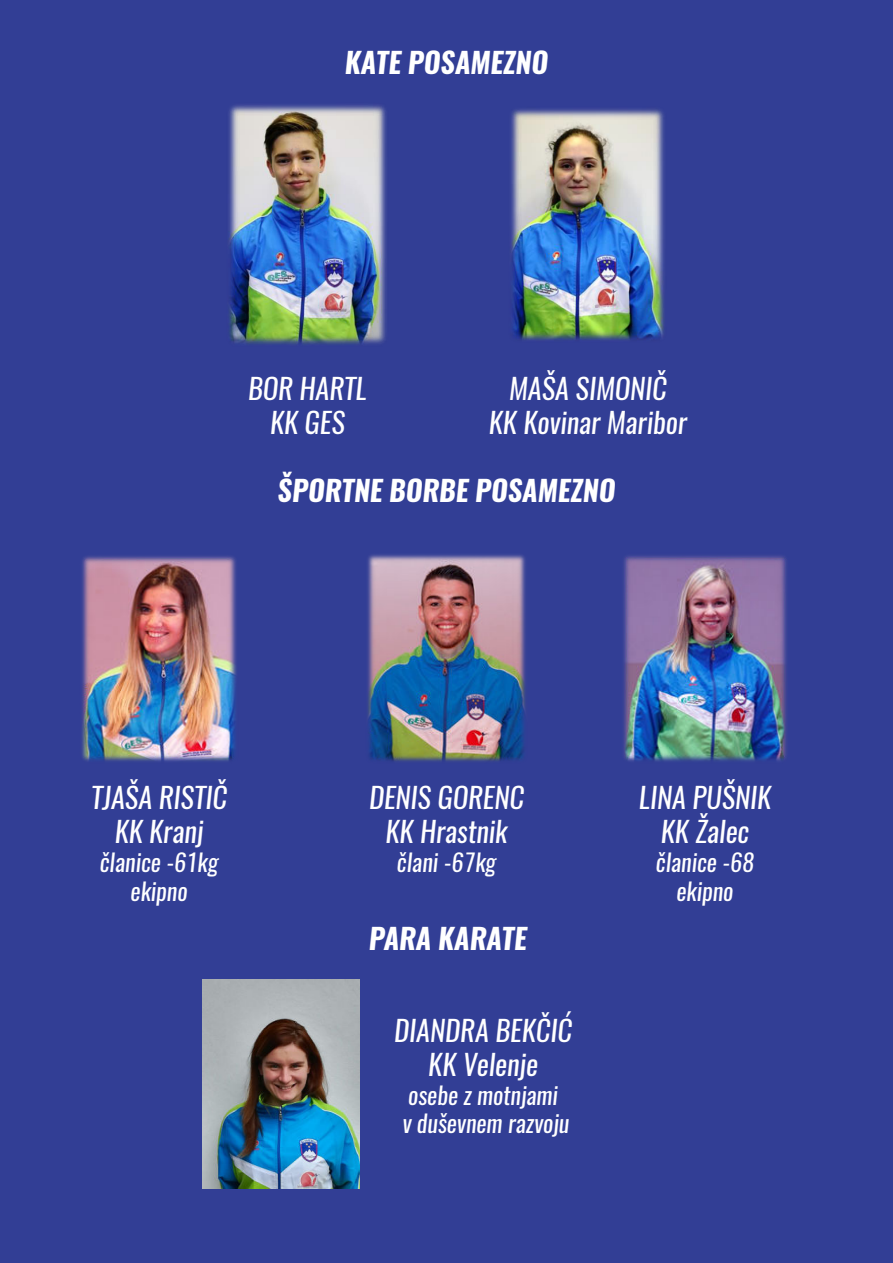
<style>
.page{position:relative;width:893px;height:1263px;background:#323e95}
.page>*{position:absolute;margin:0;border:0;box-sizing:border-box;transform-origin:0 0}
.t1{font:italic 28.5px/34.2px "Oswald";color:#fff;text-align:center}
.t2{font:italic 700 28.5px "Oswald";color:#fff}
.t3{font:italic 24px/28.8px "Oswald";color:#fff;text-align:center}
</style>
<div class="page">
<img style="left:229px;top:105px;width:157px;height:239px">
<img style="left:511px;top:109px;width:153px;height:231px">
<img style="left:82px;top:556px;width:154px;height:205px">
<img style="left:623px;top:555px;width:164px;height:206px">
<img style="left:367px;top:554px;width:159px;height:207px">
<img style="left:203px;top:980px;width:157px;height:208px">
<p class="t2" style="left:345px;top:51px;width:205px">KATE POSAMEZNO</p>
<p class="t1" style="left:248px;top:374px;width:120px">BOR HARTL<br>KK GES</p>
<p class="t1" style="left:489px;top:371px;width:200px">MAŠA SIMONIČ<br>KK Kovinar Maribor</p>
<p class="t2" style="left:278px;top:478px;width:339px">ŠPORTNE BORBE POSAMEZNO</p>
<p class="t1" style="left:91px;top:780px;width:137px">TJAŠA RISTIČ<br>KK Kranj</p>
<p class="t3" style="left:100px;top:848px;width:120px">članice -61kg ekipno</p>
<p class="t1" style="left:369px;top:783px;width:156px">DENIS GORENC<br>KK Hrastnik</p>
<p class="t3" style="left:397px;top:848px;width:101px">člani -67kg</p>
<p class="t2" style="left:369px;top:926px;width:159px">PARA KARATE</p>
<p class="t1" style="left:394px;top:1013px;width:179px">DIANDRA BEKČIĆ<br>KK Velenje</p>
<p class="t3" style="left:402px;top:1083px;width:169px;text-align:left">osebe z motnjami<br>v duševnem razvoju</p>
<p class="t1" style="left:639px;top:783px;width:134px">LINA PUŠNIK<br>KK Žalec</p>
<p class="t3" style="left:656px;top:848px;width:100px">članice -68 ekipno</p>
</div>
